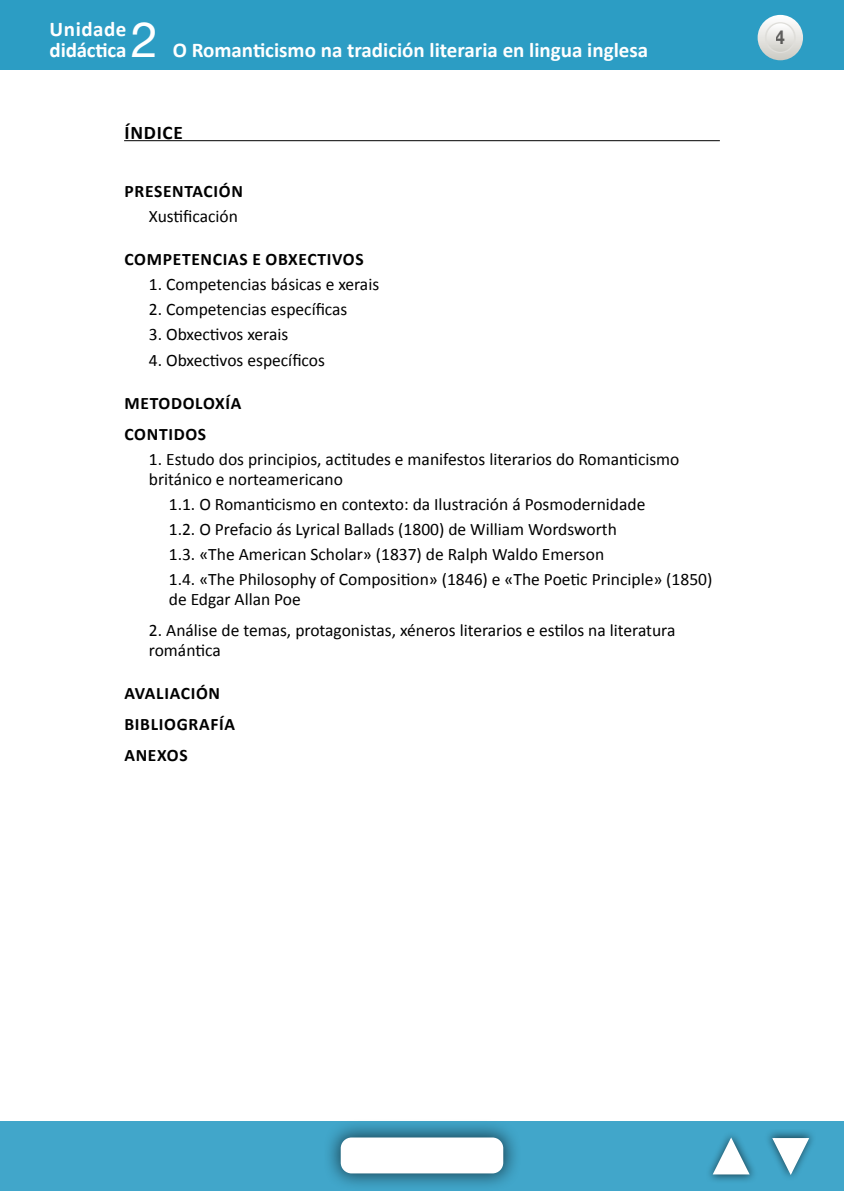
<style>
.page{position:relative;width:844px;height:1191px;background:#fff}
.page>*{position:absolute;margin:0;border:0;box-sizing:border-box;transform-origin:0 0}
.t1{font:49px "Helvetica Neue LT Std";color:#fff}
.t2{font:700 21px/21px "Calibri";color:#fff}
.t3{font:700 19.25px "Calibri";letter-spacing:.04em;color:#000}
.t4{font:700 19.25px "Helvetica Neue LT Std";color:#000;scale:.9 1}
.t5{font:17.5px/25px "Calibri";color:#000}
.t6{font:700 17.5px/31px "Calibri";letter-spacing:.04em;color:#000}
</style>
<div class="page">
<div style="left:0;top:1121px;width:843px;height:70px;background:#41a6ca"></div>
<div style="left:322px;top:1119px;width:199px;height:72px;background:#000;opacity:.6"></div>
<div style="left:340px;top:1137px;width:163px;height:36px;background:#fff;border-radius:11px"></div>
<div style="left:704px;top:1130px;width:53px;height:53px;background:#000;opacity:.6"></div>
<svg style="left:711px;top:1137px;width:39px;height:38px"></svg>
<div style="left:764px;top:1129px;width:52px;height:53px;background:#000;opacity:.6"></div>
<svg style="left:770px;top:1137px;width:40px;height:38px"></svg>
<div style="left:0;top:0;width:843px;height:69px;background:#2c9dc4"></div>
<svg style="left:757px;top:15px;width:45px;height:45px"></svg>
<svg style="left:765px;top:23px;width:29px;height:29px"></svg>
<div style="left:764px;top:22px;width:31px;height:31px;border:1px solid #dfdeda;border-radius:50%"></div>
<hr style="left:124px;top:140px;width:595px;height:1px;background:#000">
<p class="t2" style="left:50px;top:18px;width:78px">Unidade didáctica</p>
<h1 class="t1" style="left:131px;top:11px;width:29px">2</h1>
<p class="t2" style="left:173px;top:39px;width:477px">O Romanticismo na tradición literaria en lingua inglesa</p>
<p class="t3" style="left:124px;top:118px;width:60px">ÍNDICE</p>
<p class="t6" style="left:124px;top:175px;width:120px">PRESENTACIÓN</p>
<p class="t5" style="left:149px;top:203px;width:91px">Xustificación</p>
<p class="t6" style="left:124px;top:243px;width:241px">COMPETENCIAS E OBXECTIVOS</p>
<p class="t5" style="left:149px;top:271px;width:232px">1. Competencias básicas e xerais</p>
<p class="t5" style="left:149px;top:296px;width:200px">2. Competencias específicas</p>
<p class="t5" style="left:149px;top:321px;width:141px">3. Obxectivos xerais</p>
<p class="t5" style="left:149px;top:346px;width:177px">4. Obxectivos específicos</p>
<p class="t6" style="left:124px;top:387px;width:118px">METODOLOXÍA<br>CONTIDOS</p>
<p class="t5" style="left:149px;top:448px;width:532px;line-height:20.1px">1. Estudo dos principios, actitudes e manifestos literarios do Romanticismo británico e norteamericano</p>
<p class="t5" style="left:169px;top:491px;width:545px">1.1. O Romanticismo en contexto: da Ilustración á Posmodernidade<br>1.2. O Prefacio ás Lyrical Ballads (1800) de William Wordsworth<br>1.3. «The American Scholar» (1837) de Ralph Waldo Emerson<br>1.4. «The Philosophy of Composition» (1846) e «The Poetic Principle» (1850)</p>
<p class="t5" style="left:169px;top:586px;width:134px">de Edgar Allan Poe</p>
<p class="t5" style="left:149px;top:619px;width:528px;line-height:20.1px">2. Análise de temas, protagonistas, xéneros literarios e estilos na literatura romántica</p>
<p class="t6" style="left:124px;top:677px;width:112px">AVALIACIÓN<br>BIBLIOGRAFÍA<br>ANEXOS</p>
<p class="t4" style="left:775px;top:26px;width:12px">4</p>
</div>
